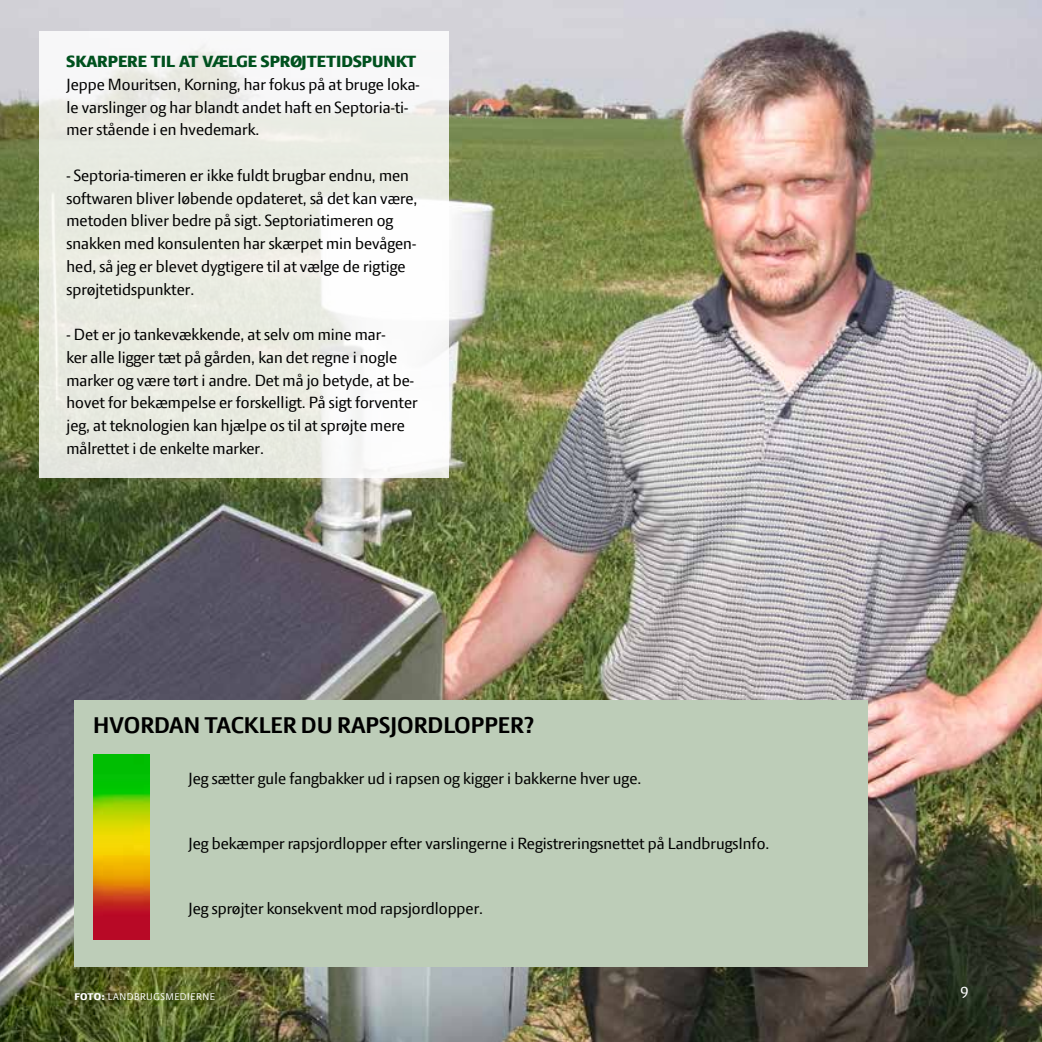
<style>
.page{position:relative;width:1042px;height:1042px;background:#fff}
.page>*{position:absolute;margin:0;border:0;box-sizing:border-box;transform-origin:0 0}
.t1{font:700 24.5px "LF Press Sans";color:#000}
.t2{font:17.5px/22.8px "LF Press Sans";color:#000}
.t3{font:800 17.5px "LF Press Sans";color:#00511e}
.t4{font:17.5px "LF Press Sans";color:#fff}
.t5{font:10.5px "LF Press Sans";letter-spacing:.05em;color:#fff}
.s1{font-weight:800}
</style>
<div class="page">
<img style="left:0;top:0;width:1042px;height:1042px">
<div style="left:74px;top:699px;width:794px;height:267px;background:#bdcdb8"></div>
<img style="left:93px;top:754px;width:56px;height:185px">
<svg style="left:39px;top:31px;width:409px;height:447px;fill:#ebece3"></svg>
<p class="t3" style="left:67px;top:51px;width:351px">SKARPERE TIL AT VÆLGE SPRØJTETIDSPUNKT</p>
<p class="t2" style="left:67px;top:73px;width:355px">Jeppe Mouritsen, Korning, har fokus på at bruge loka&shy;le varslinger og har blandt andet haft en Septoria-ti&shy;mer stående i en hvedemark.</p>
<p class="t2" style="left:67px;top:164px;width:352px">- Septoria-timeren er ikke fuldt brugbar endnu, men softwaren bliver løbende opdateret, så det kan være, metoden bliver bedre på sigt. Septoriatimeren og snakken med konsulenten har skærpet min bevågen&shy;hed, så jeg er blevet dygtigere til at vælge de rigtige sprøjtetidspunkter.</p>
<p class="t2" style="left:67px;top:323px;width:353px">- Det er jo tankevækkende, at selv om mine mar-<br>ker alle ligger tæt på gården, kan det regne i nogle marker og være tørt i andre. Det må jo betyde, at be&shy;hovet for bekæmpelse er forskelligt. På sigt forventer jeg, at teknologien kan hjælpe os til at sprøjte mere målrettet i de enkelte marker.</p>
<h1 class="t1" style="left:93px;top:711px;width:443px">HVORDAN TACKLER DU RAPSJORDLOPPER?</h1>
<p class="t2" style="left:189px;top:766px;width:454px">Jeg sætter gule fangbakker ud i rapsen og kigger i bakkerne hver uge.</p>
<p class="t2" style="left:189px;top:832px;width:582px">Jeg bekæmper rapsjordlopper efter varslingerne i Registreringsnettet på LandbrugsInfo.</p>
<p class="t2" style="left:189px;top:897px;width:296px">Jeg sprøjter konsekvent mod rapsjordlopper.</p>
<p class="t5" style="left:74px;top:991px;width:142px"><span class="s1">FOTO:</span> LANDBRUGSMEDIERNE</p>
<p class="t4" style="left:960px;top:982px;width:10px">9</p>
</div>
